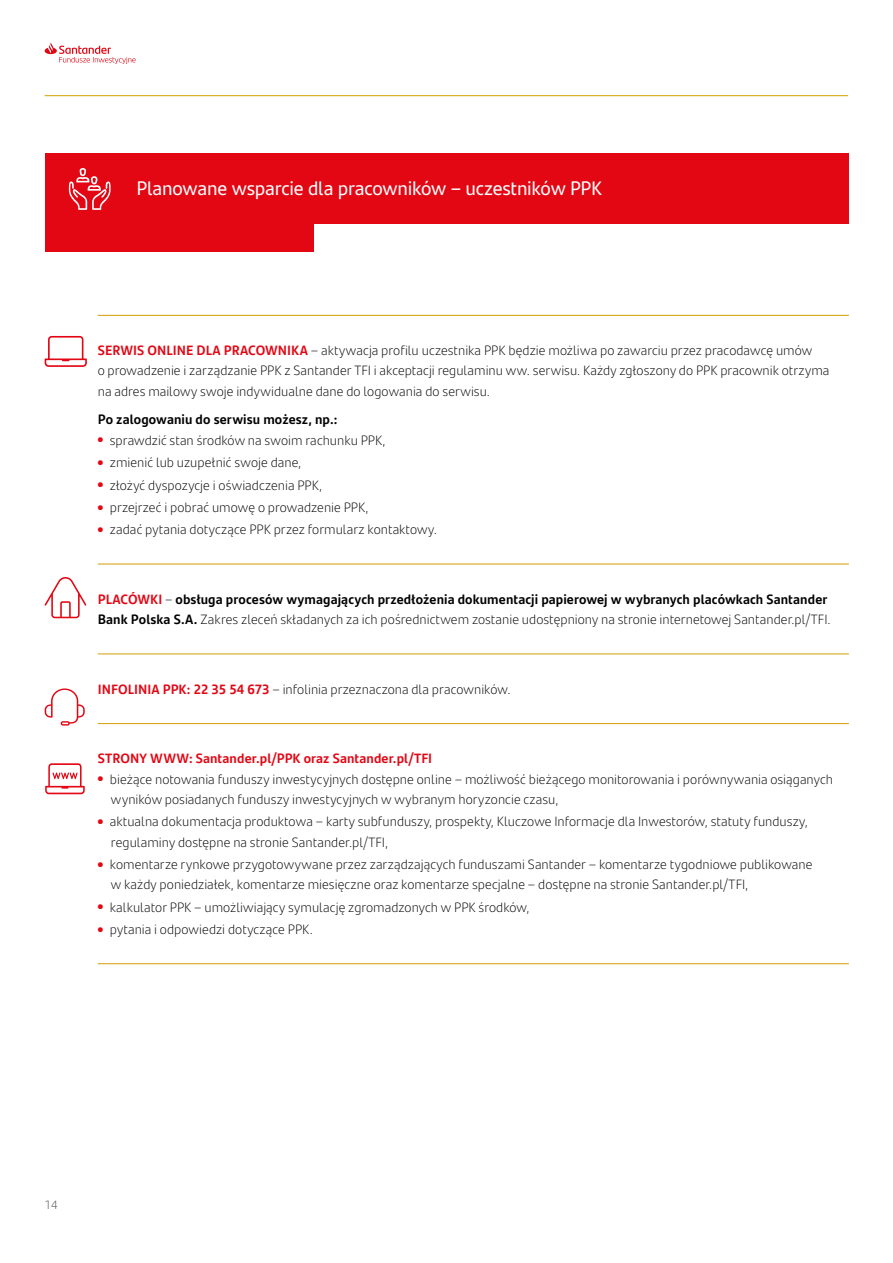
<style>
.page{position:relative;width:893px;height:1263px;background:#fff}
.page>*{position:absolute;margin:0;border:0;box-sizing:border-box;transform-origin:0 0}
.t1{font:19.5px "Santander Text";letter-spacing:-.01em;color:#fff}
.t2{font:300 13.5px/20.2px "Santander Text";letter-spacing:.005em;color:#000}
.t3{font:700 13.5px/20.2px "Santander Text";letter-spacing:.005em;color:#000}
.t4{font:700 13.5px "Santander Text";letter-spacing:.01em;color:#e30613}
.t5{font:300 12px "Santander Text";color:#4a4a49}
.s1{font-weight:700;color:#e30613}
.s2{color:#e30613}
.s3{font-weight:300}
</style>
<div class="page">
<svg style="left:45px;top:43px;width:91px;height:21px"></svg>
<hr style="left:45px;top:95px;width:803px;height:1px;background:#d39e00">
<hr style="left:98px;top:564px;width:751px;height:1px;background:#d39e00">
<hr style="left:98px;top:654px;width:751px;height:1px;background:#d39e00">
<hr style="left:98px;top:723px;width:751px;height:1px;background:#d39e00">
<hr style="left:98px;top:315px;width:751px;height:1px;background:#d39e00">
<hr style="left:98px;top:963px;width:751px;height:1px;background:#d39e00">
<div style="left:45px;top:153px;width:804px;height:70px;background:#e30613"></div>
<div style="left:45px;top:198px;width:269px;height:54px;background:#e30613"></div>
<svg style="left:69px;top:168px;width:42px;height:42px"></svg>
<svg style="left:45px;top:336px;width:42px;height:31px"></svg>
<svg style="left:45px;top:577px;width:41px;height:41px"></svg>
<svg style="left:45px;top:688px;width:40px;height:37px"></svg>
<svg style="left:45px;top:763px;width:40px;height:31px"></svg>
<h1 class="t1" style="left:136px;top:173px;width:467px">Planowane wsparcie dla pracowników – uczestników PPK</h1>
<p class="t2" style="left:98px;top:340px;width:733px"><span class="s1">SERWIS ONLINE DLA PRACOWNIKA</span> – aktywacja profilu uczestnika PPK będzie możliwa po zawarciu przez pracodawcę umów<br>o prowadzenie i zarządzanie PPK z Santander TFI i akceptacji regulaminu ww. serwisu. Każdy zgłoszony do PPK pracownik otrzyma na adres mailowy swoje indywidualne dane do logowania do serwisu.</p>
<p class="t3" style="left:98px;top:409px;width:241px">Po zalogowaniu do serwisu możesz, np.:</p>
<p class="t2" style="left:98px;top:429px;width:289px"><sup>●</sup> sprawdzić stan środków na swoim rachunku PPK,</p>
<p class="t2" style="left:98px;top:452px;width:205px"><sup>●</sup> zmienić lub uzupełnić swoje dane,</p>
<p class="t2" style="left:98px;top:474px;width:226px"><sup>●</sup> złożyć dyspozycje i oświadczenia PPK,</p>
<p class="t2" style="left:98px;top:496px;width:272px"><sup>●</sup> przejrzeć i pobrać umowę o prowadzenie PPK,</p>
<p class="t2" style="left:98px;top:519px;width:341px"><sup>●</sup> zadać pytania dotyczące PPK przez formularz kontaktowy.</p>
<p class="t3" style="left:98px;top:588px;width:734px"><span class="s2">PLACÓWKI</span> <span class="s3">–</span> obsługa procesów wymagających przedłożenia dokumentacji papierowej w wybranych placówkach Santander<br>Bank Polska S.A. <span class="s3">Zakres zleceń składanych za ich pośrednictwem zostanie udostępniony na stronie internetowej Santander.pl/TFI.</span></p>
<p class="t2" style="left:98px;top:678px;width:414px"><span class="s1">INFOLINIA PPK: 22 35 54 673</span> – infolinia przeznaczona dla pracowników.</p>
<p class="t4" style="left:98px;top:748px;width:336px">STRONY WWW: Santander.pl/PPK oraz Santander.pl/TFI</p>
<p class="t2" style="left:111px;top:768px;width:723px;text-indent:-13px"><sup>●</sup> bieżące notowania funduszy inwestycyjnych dostępne online – możliwość bieżącego monitorowania i porównywania osiąganych wyników posiadanych funduszy inwestycyjnych w wybranym horyzoncie czasu,</p>
<p class="t2" style="left:111px;top:811px;width:698px;text-indent:-13px"><sup>●</sup> aktualna dokumentacja produktowa – karty subfunduszy, prospekty, Kluczowe Informacje dla Inwestorów, statuty funduszy, regulaminy dostępne na stronie Santander.pl/TFI,</p>
<p class="t2" style="left:111px;top:853px;width:703px;text-indent:-13px"><sup>●</sup> komentarze rynkowe przygotowywane przez zarządzających funduszami Santander – komentarze tygodniowe publikowane w każdy poniedziałek, komentarze miesięczne oraz komentarze specjalne – dostępne na stronie Santander.pl/TFI,</p>
<p class="t2" style="left:98px;top:896px;width:433px"><sup>●</sup> kalkulator PPK – umożliwiający symulację zgromadzonych w PPK środków,</p>
<p class="t2" style="left:98px;top:918px;width:217px"><sup>●</sup> pytania i odpowiedzi dotyczące PPK.</p>
<p class="t5" style="left:45px;top:1195px;width:15px">14</p>
</div>
